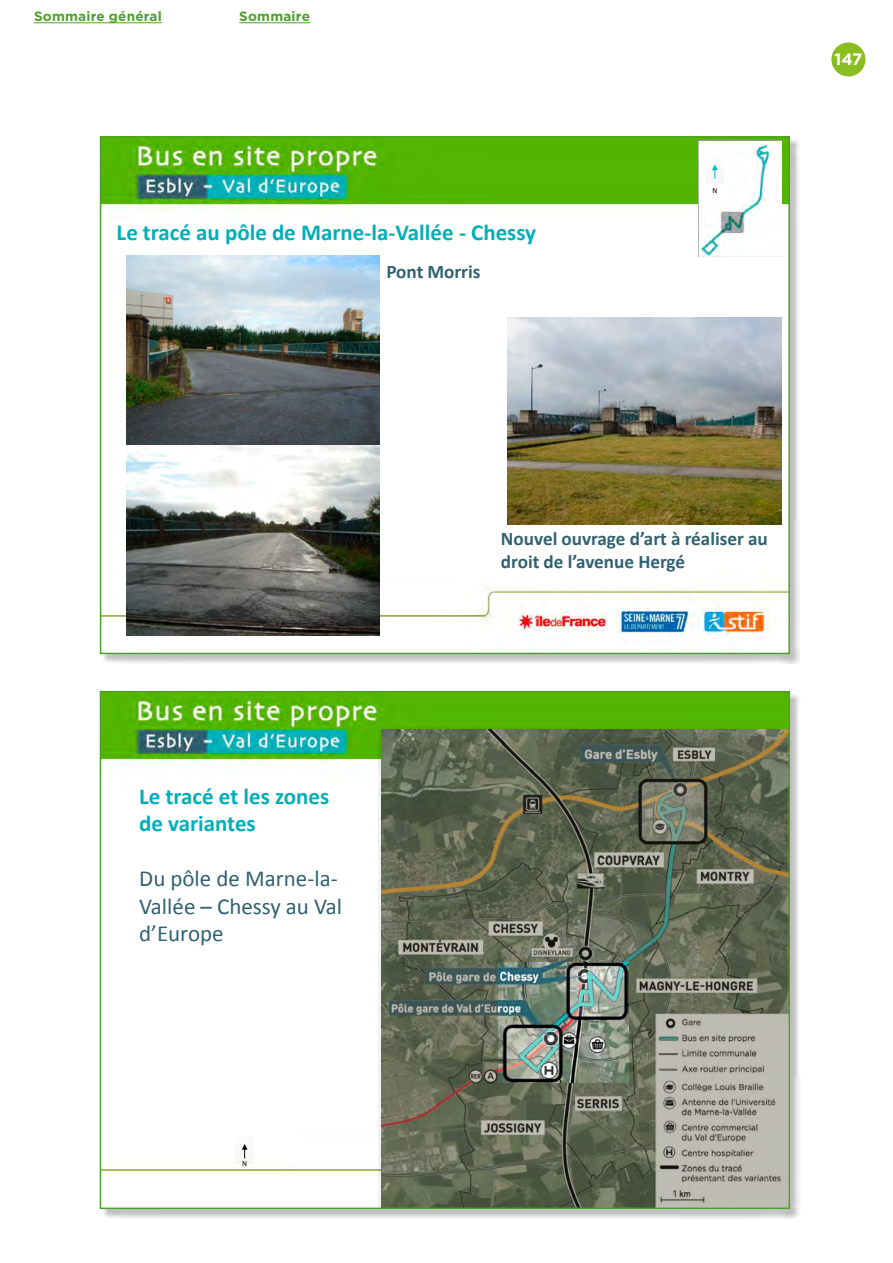
<style>
.page{position:relative;width:893px;height:1263px;background:#fff}
.page>*{position:absolute;margin:0;border:0;box-sizing:border-box;transform-origin:0 0}
.t1{font:700 22.95px/27.6px "Calibri";color:#00afb9}
.t2{font:22.95px/27.6px "Calibri";color:#316270}
.t3{font:700 19.2px/23px "Calibri";color:#316270}
.t4{font:700 16.5px "Gotham";color:#fff}
.t5{font:700 13.5px "Gotham";letter-spacing:.015em;color:#4fa02b}
.t6{font:7.65px "Calibri";color:#000}
</style>
<div class="page">
<div style="left:831px;top:42px;width:34px;height:34px;background:#89bd20;border-radius:50%"></div>
<hr style="left:34px;top:22px;width:128px;height:1px;background:#4fa02b">
<hr style="left:239px;top:22px;width:71px;height:1px;background:#4fa02b">
<div style="left:102px;top:138px;width:698px;height:526px;background:#000;opacity:.25"></div>
<img style="left:103px;top:139px;width:684px;height:512px">
<img style="left:699px;top:140px;width:82px;height:116px">
<img style="left:706px;top:157px;width:18px;height:27px">
<svg style="left:712px;top:164px;width:6px;height:15px"></svg>
<img style="left:126px;top:256px;width:253px;height:379px">
<img style="left:507px;top:318px;width:274px;height:206px">
<div style="left:100px;top:136px;width:690px;height:518px;border:2px solid #4fa02b"></div>
<div style="left:102px;top:693px;width:698px;height:526px;background:#000;opacity:.25"></div>
<img style="left:103px;top:694px;width:684px;height:512px">
<img style="left:236px;top:1136px;width:18px;height:27px">
<svg style="left:242px;top:1144px;width:5px;height:14px"></svg>
<div style="left:381px;top:729px;width:408px;height:479px;background:#4a4324;opacity:.26"></div>
<img style="left:498px;top:963px;width:130px;height:120px">
<div style="left:100px;top:691px;width:690px;height:518px;border:2px solid #4fa02b"></div>
<p class="t5" style="left:34px;top:8px;width:129px">Sommaire général</p>
<p class="t5" style="left:239px;top:8px;width:72px">Sommaire</p>
<p class="t1" style="left:117px;top:219px;width:421px">Le tracé au pôle de Marne-la-Vallée - Chessy</p>
<p class="t3" style="left:386px;top:260px;width:95px">Pont Morris</p>
<p class="t6" style="left:712px;top:185px;width:6px">N</p>
<p class="t4" style="left:834px;top:48px;width:29px">147</p>
<p class="t1" style="left:139px;top:782px;width:191px">Le tracé et les zones de variantes</p>
<p class="t2" style="left:139px;top:865px;width:204px">Du pôle de Marne-la-<br>Vallée – Chessy au Val d’Europe</p>
<p class="t6" style="left:242px;top:1158px;width:6px">N</p>
<p class="t3" style="left:501px;top:527px;width:269px">Nouvel ouvrage d’art à réaliser au droit de l’avenue Hergé</p>
</div>
